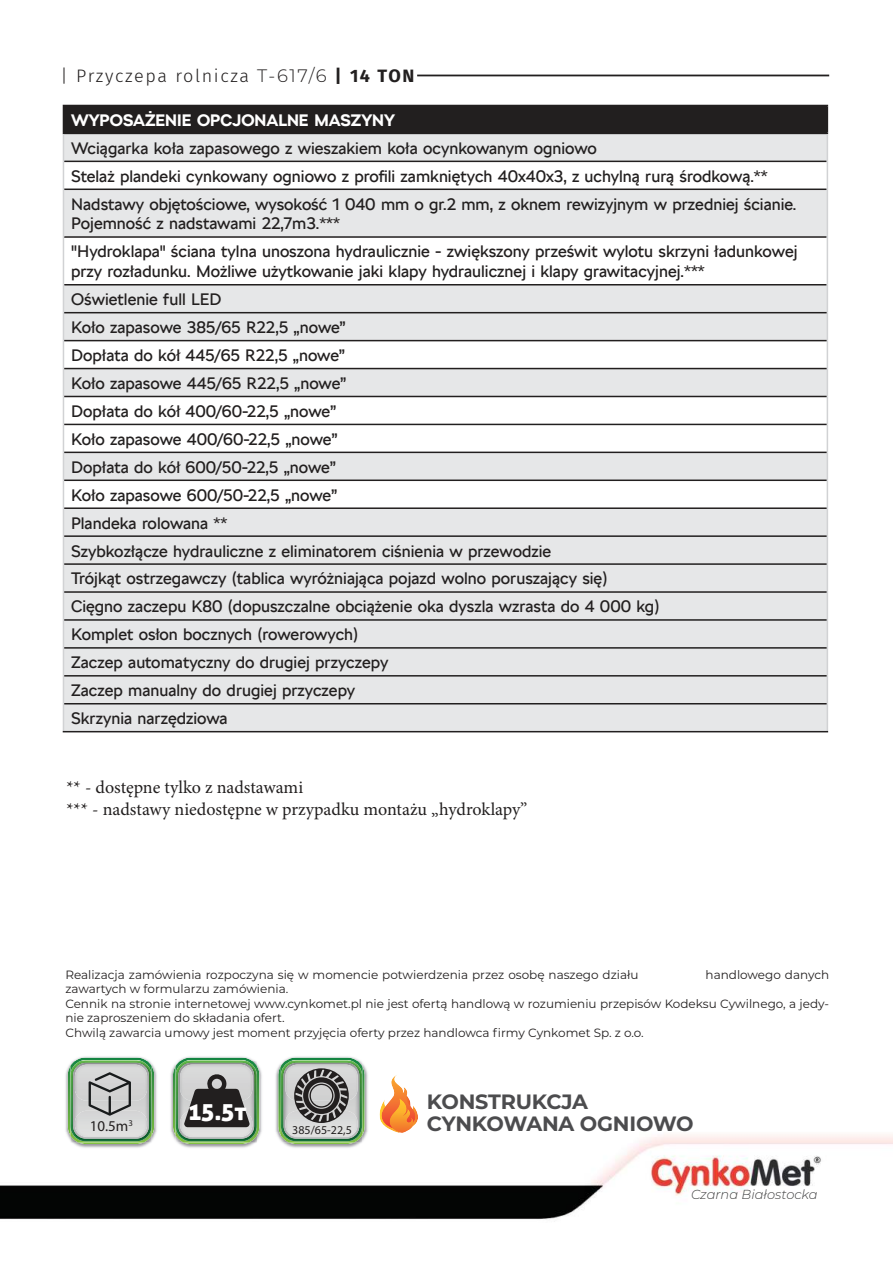
<style>
.page{position:relative;width:893px;height:1263px;background:#fff}
.page>*{position:absolute;margin:0;border:0;box-sizing:border-box;transform-origin:0 0}
.t1{font:24px "Aller Display";color:#fff}
.t2{font:700 20.7px "Montserrat";letter-spacing:-.01em;color:#4c4c4e}
.t3{font:18px/21.6px "Minion Pro";color:#221f1f}
.t4{font:300 18px "Fira Sans";letter-spacing:.09em;color:#221f1f}
.t5{font:16.5px/27.9px "SKODA Next Arabic";color:#221f1f}
.t6{font:700 16.5px "SKODA Next Arabic";color:#fff}
.t7{font:15px "Myriad Pro";color:#221f1f}
.t8{font:italic 300 13.05px "Montserrat";color:#404041}
.t9{font:12px/14.4px "Montserrat";color:#221f1f}
.t10{font:12px "Myriad Pro";color:#221f1f}
.s1{font-family:"Montserrat"}
.s2{font-weight:700}
</style>
<div class="page">
<hr style="left:417px;top:75px;width:412px;height:1px;background:#221f1f">
<img style="left:0;top:1134px;width:893px;height:85px">
<img style="left:274px;top:1056px;width:95px;height:94px">
<img style="left:286px;top:1057px;width:71px;height:4px">
<img style="left:291px;top:1060px;width:61px;height:1px">
<img style="left:281px;top:1061px;width:81px;height:80px">
<img style="left:284px;top:1063px;width:75px;height:75px">
<img style="left:288px;top:1063px;width:71px;height:63px">
<img style="left:285px;top:1065px;width:73px;height:36px">
<img style="left:285px;top:1111px;width:73px;height:26px">
<svg style="left:294px;top:1068px;width:55px;height:55px;background:#7e7d7d"></svg>
<img style="left:379px;top:1105px;width:3px;height:18px">
<img style="left:416px;top:1110px;width:2px;height:13px">
<img style="left:382px;top:1075px;width:34px;height:54px">
<img style="left:389px;top:1098px;width:25px;height:35px">
<img style="left:64px;top:1056px;width:94px;height:94px">
<svg style="left:79px;top:1057px;width:7px;height:2px"></svg>
<img style="left:81px;top:1060px;width:60px;height:1px">
<img style="left:70px;top:1061px;width:82px;height:80px">
<img style="left:73px;top:1063px;width:76px;height:75px">
<img style="left:75px;top:1065px;width:72px;height:36px">
<img style="left:75px;top:1111px;width:72px;height:26px">
<svg style="left:89px;top:1072px;width:42px;height:44px;background:#a8a9a9"></svg>
<img style="left:169px;top:1056px;width:95px;height:94px">
<img style="left:180px;top:1057px;width:72px;height:4px">
<img style="left:186px;top:1060px;width:60px;height:1px">
<img style="left:176px;top:1061px;width:81px;height:80px">
<img style="left:178px;top:1063px;width:76px;height:75px">
<img style="left:180px;top:1065px;width:72px;height:36px">
<img style="left:180px;top:1111px;width:72px;height:26px">
<svg style="left:184px;top:1074px;width:65px;height:53px;background:#5f5d5d"></svg>
<div style="left:63px;top:105px;width:764px;height:28px;background:#221f1f"></div>
<div style="left:64px;top:134px;width:763px;height:597px;background:#e6e7e8"></div>
<svg style="left:64px;top:162px;width:763px;height:345px"></svg>
<hr style="left:63px;top:237px;width:1px;height:48px;background:#d1d2d4">
<hr style="left:63px;top:105px;width:765px;height:1px;background:#221f1f">
<hr style="left:63px;top:133px;width:765px;height:1px;background:#221f1f">
<hr style="left:64px;top:161px;width:763px;height:1px;background:#221f1f">
<hr style="left:64px;top:189px;width:763px;height:1px;background:#221f1f">
<hr style="left:64px;top:236px;width:763px;height:2px;background:#221f1f">
<hr style="left:64px;top:284px;width:763px;height:1px;background:#221f1f">
<svg style="left:63px;top:134px;width:1px;height:55px"></svg>
<svg style="left:827px;top:106px;width:1px;height:83px"></svg>
<hr style="left:63px;top:189px;width:1px;height:48px;background:#d1d2d4">
<hr style="left:827px;top:189px;width:1px;height:48px;background:#d1d2d4">
<hr style="left:827px;top:237px;width:1px;height:48px;background:#d1d2d4">
<svg style="left:63px;top:285px;width:1px;height:446px"></svg>
<svg style="left:827px;top:285px;width:1px;height:446px"></svg>
<hr style="left:64px;top:312px;width:763px;height:1px;background:#221f1f">
<hr style="left:64px;top:340px;width:763px;height:1px;background:#221f1f">
<hr style="left:64px;top:368px;width:763px;height:1px;background:#221f1f">
<hr style="left:64px;top:396px;width:763px;height:1px;background:#221f1f">
<hr style="left:64px;top:424px;width:763px;height:1px;background:#221f1f">
<hr style="left:64px;top:452px;width:763px;height:1px;background:#221f1f">
<hr style="left:64px;top:479px;width:763px;height:2px;background:#221f1f">
<hr style="left:64px;top:507px;width:763px;height:2px;background:#221f1f">
<hr style="left:64px;top:535px;width:763px;height:2px;background:#221f1f">
<hr style="left:64px;top:563px;width:763px;height:2px;background:#221f1f">
<hr style="left:64px;top:591px;width:763px;height:2px;background:#221f1f">
<hr style="left:64px;top:619px;width:763px;height:2px;background:#221f1f">
<hr style="left:64px;top:647px;width:763px;height:2px;background:#221f1f">
<hr style="left:64px;top:675px;width:763px;height:1px;background:#221f1f">
<hr style="left:64px;top:703px;width:763px;height:1px;background:#221f1f">
<hr style="left:63px;top:731px;width:765px;height:1px;background:#221f1f">
<p class="t4" style="left:61px;top:68px;width:355px">| Przyczepa rolnicza <span class="s1">T-617/6</span> <span class="s2">| 14 TON</span></p>
<p class="t6" style="left:71px;top:110px;width:325px">WYPOSAŻENIE OPCJONALNE MASZYNY</p>
<p class="t5" style="left:71px;top:134px;width:727px">Wciągarka koła zapasowego z wieszakiem koła ocynkowanym ogniowo<br>Stelaż plandeki cynkowany ogniowo z profili zamkniętych 40x40x3, z uchylną rurą środkową.**<br>Nadstawy objętościowe, wysokość 1 040 mm o gr.2 mm, z oknem rewizyjnym w przedniej ścianie.</p>
<p class="t5" style="left:71px;top:210px;width:728px">Pojemność z nadstawami 22,7m3.***<br>"Hydroklapa" ściana tylna unoszona hydraulicznie - zwiększony prześwit wylotu skrzyni ładunkowej</p>
<p class="t5" style="left:71px;top:257px;width:635px">przy rozładunku. Możliwe użytkowanie jaki klapy hydraulicznej i klapy grawitacyjnej.*** Oświetlenie full LED<br>Koło zapasowe 385/65 R22,5 „nowe”<br>Dopłata do kół 445/65 R22,5 „nowe”<br>Koło zapasowe 445/65 R22,5 „nowe”<br>Dopłata do kół 400/60-22,5 „nowe”<br>Koło zapasowe 400/60-22,5 „nowe”<br>Dopłata do kół 600/50-22,5 „nowe”<br>Koło zapasowe 600/50-22,5 „nowe”<br>Plandeka rolowana **<br>Szybkozłącze hydrauliczne z eliminatorem ciśnienia w przewodzie<br>Trójkąt ostrzegawczy (tablica wyróżniająca pojazd wolno poruszający się)<br>Cięgno zaczepu K80 (dopuszczalne obciążenie oka dyszla wzrasta do 4 000 kg)<br>Komplet osłon bocznych (rowerowych)<br>Zaczep automatyczny do drugiej przyczepy<br>Zaczep manualny do drugiej przyczepy<br>Skrzynia narzędziowa</p>
<p class="t3" style="left:66px;top:778px;width:463px">** - dostępne tylko z nadstawami<br>*** - nadstawy niedostępne w przypadku montażu „hydroklapy”</p>
<p class="t9" style="left:65px;top:969px;width:575px">Realizacja zamówienia rozpoczyna się w momencie potwierdzenia przez osobę naszego działu</p>
<p class="t9" style="left:705px;top:969px;width:125px">handlowego danych</p>
<p class="t9" style="left:65px;top:983px;width:765px">zawartych w formularzu zamówienia.<br>Cennik na stronie internetowej www.cynkomet.pl nie jest ofertą handlową w rozumieniu przepisów Kodeksu Cywilnego, a jedy&shy;nie zaproszeniem do składania ofert.<br>Chwilą zawarcia umowy jest moment przyjęcia oferty przez handlowca firmy Cynkomet Sp. z o.o.</p>
<p class="t2" style="left:427px;top:1091px;width:163px">KONSTRUKCJA</p>
<h1 class="t1" style="left:189px;top:1098px;width:60px">15.5t</h1>
<p class="t7" style="left:90px;top:1120px;width:45px">10.5m<sup>3</sup></p>
<p class="t2" style="left:427px;top:1113px;width:268px">CYNKOWANA OGNIOWO</p>
<p class="t10" style="left:292px;top:1126px;width:61px">385/65-22,5</p>
<p class="t8" style="left:691px;top:1187px;width:128px">Czarna Białostocka</p>
</div>
